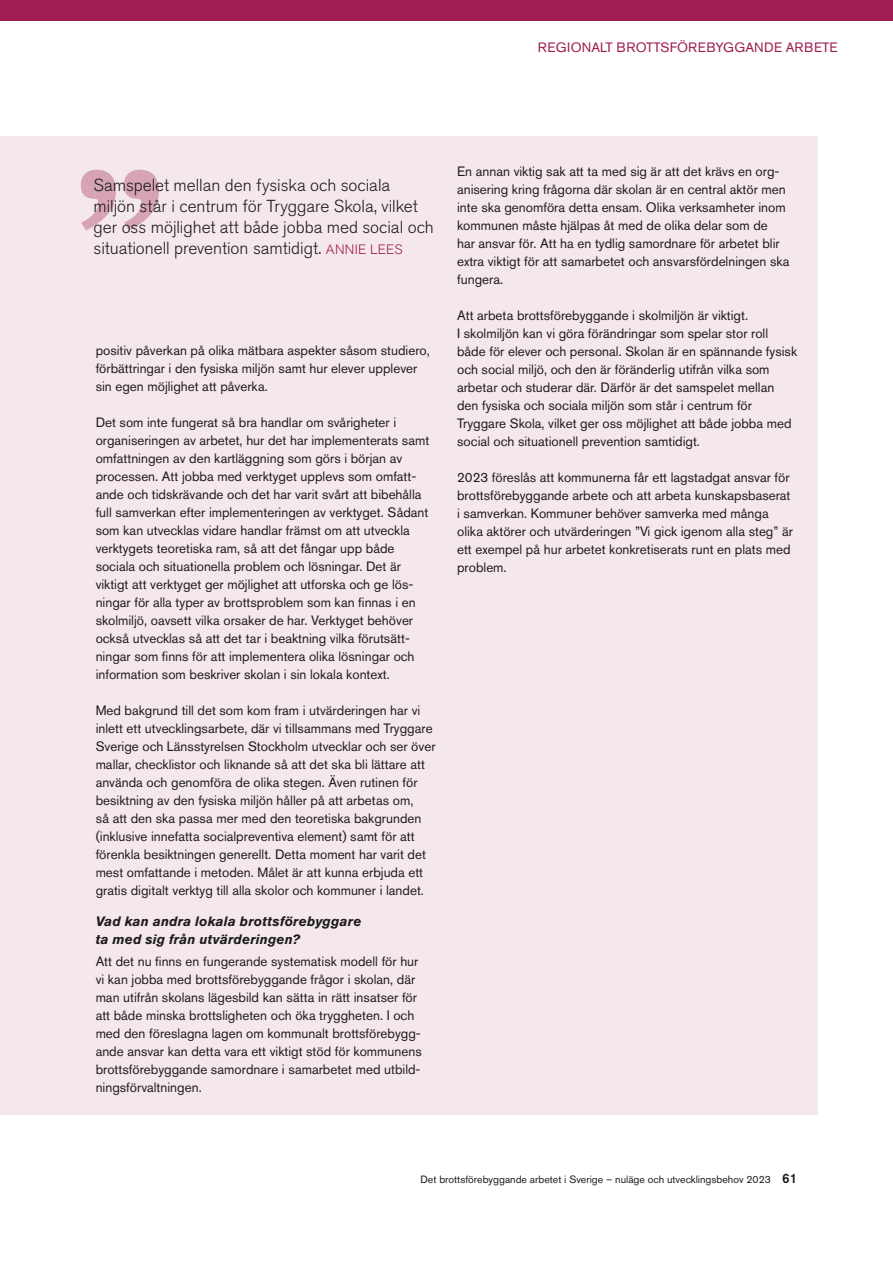
<style>
.page{position:relative;width:893px;height:1263px;background:#fff}
.page>*{position:absolute;margin:0;border:0;box-sizing:border-box;transform-origin:0 0}
.Citat_ARTIKEL{font:300 17.25px/21px "Akzidenz Grotesk BE";letter-spacing:-.005em;color:#1d1d1b}
.Artikeltext{font:13.5px/18px "Akzidenz Grotesk BE";color:#1d1d1b}
.artikeltext_fråga{font:italic 700 13.5px/18px "Akzidenz Grotesk BE";letter-spacing:.015em;color:#1d1d1b}
.Tabellhuvud_petrol{font:13.5px "Akzidenz Grotesk BE";letter-spacing:.02em;color:#9e1e52}
.t1{font:10.5px "Akzidenz Grotesk BE";color:#1d1d1b}
.s1{font-size:13.5px;color:#9e1e52}
.s2{font-weight:500;font-size:13.5px}
</style>
<div class="page">
<div style="left:0;top:0;width:893px;height:21px;background:#9e1e52"></div>
<div style="left:0;top:136px;width:817px;height:978px;background:#f5e8ec"></div>
<svg style="left:81px;top:170px;width:78px;height:60px"></svg>
<p class="Tabellhuvud_petrol" style="left:538px;top:40px;width:301px">REGIONALT BROTTSFÖREBYGGANDE ARBETE</p>
<p class="Citat_ARTIKEL" style="left:94px;top:175px;width:342px">Samspelet mellan den fysiska och sociala miljön står i centrum för Tryggare Skola, vilket ger oss möjlighet att både jobba med social och situationell prevention samtidigt. <span class="s1">ANNIE LEES</span></p>
<p class="Artikeltext" style="left:457px;top:162px;width:334px">En annan viktig sak att ta med sig är att det krävs en org&shy;anisering kring frågorna där skolan är en central aktör men inte ska genomföra detta ensam. Olika verksamheter inom kommunen måste hjälpas åt med de olika delar som de<br>har ansvar för. Att ha en tydlig samordnare för arbetet blir extra viktigt för att samarbetet och ansvarsfördelningen ska fungera.</p>
<p class="Artikeltext" style="left:457px;top:306px;width:342px">Att arbeta brottsförebyggande i skolmiljön är viktigt.<br>I skolmiljön kan vi göra förändringar som spelar stor roll både för elever och personal. Skolan är en spännande fysisk och social miljö, och den är föränderlig utifrån vilka som arbetar och studerar där. Därför är det samspelet mellan den fysiska och sociala miljön som står i centrum för Tryggare Skola, vilket ger oss möjlighet att både jobba med social och situationell prevention samtidigt.</p>
<p class="Artikeltext" style="left:457px;top:468px;width:337px">2023 föreslås att kommunerna får ett lagstadgat ansvar för brottsförebyggande arbete och att arbeta kunskapsbaserat i samverkan. Kommuner behöver samverka med många olika aktörer och utvärderingen ”Vi gick igenom alla steg” är ett exempel på hur arbetet konkretiserats runt en plats med problem.</p>
<p class="Artikeltext" style="left:96px;top:341px;width:336px">positiv påverkan på olika mätbara aspekter såsom studiero, förbättringar i den fysiska miljön samt hur elever upplever sin egen möjlighet att påverka.</p>
<p class="Artikeltext" style="left:96px;top:413px;width:335px">Det som inte fungerat så bra handlar om svårigheter i organiseringen av arbetet, hur det har implementerats samt omfattningen av den kartläggning som görs i början av processen. Att jobba med verktyget upplevs som omfatt&shy;ande och tidskrävande och det har varit svårt att bibehålla full samverkan efter implementeringen av verktyget. Sådant som kan utvecklas vidare handlar främst om att utveckla verktygets teoretiska ram, så att det fångar upp både sociala och situationella problem och lösningar. Det är viktigt att verktyget ger möjlighet att utforska och ge lös&shy;ningar för alla typer av brottsproblem som kan finnas i en skolmiljö, oavsett vilka orsaker de har. Verktyget behöver också utvecklas så att det tar i beaktning vilka förutsätt&shy;ningar som finns för att implementera olika lösningar och information som beskriver skolan i sin lokala kontext.</p>
<p class="Artikeltext" style="left:96px;top:701px;width:341px">Med bakgrund till det som kom fram i utvärderingen har vi inlett ett utvecklingsarbete, där vi tillsammans med Tryggare Sverige och Länsstyrelsen Stockholm utvecklar och ser över mallar, checklistor och liknande så att det ska bli lättare att använda och genomföra de olika stegen. Även rutinen för besiktning av den fysiska miljön håller på att arbetas om,<br>så att den ska passa mer med den teoretiska bakgrunden (inklusive innefatta socialpreventiva element) samt för att förenkla besiktningen generellt. Detta moment har varit det mest omfattande i metoden. Målet är att kunna erbjuda ett gratis digitalt verktyg till alla skolor och kommuner i landet.</p>
<p class="artikeltext_fråga" style="left:96px;top:912px;width:267px">Vad kan andra lokala brottsförebyggare ta med sig från utvärderingen?</p>
<p class="Artikeltext" style="left:96px;top:952px;width:328px">Att det nu finns en fungerande systematisk modell för hur vi kan jobba med brottsförebyggande frågor i skolan, där man utifrån skolans lägesbild kan sätta in rätt insatser för att både minska brottsligheten och öka tryggheten. I och med den föreslagna lagen om kommunalt brottsförebygg&shy;ande ansvar kan detta vara ett viktigt stöd för kommunens brottsförebyggande samordnare i samarbetet med utbild&shy;ningsförvaltningen.</p>
<p class="t1" style="left:421px;top:1173px;width:378px">Det brottsförebyggande arbetet i Sverige – nuläge och utvecklingsbehov 2023 <span class="s2">61</span></p>
</div>
